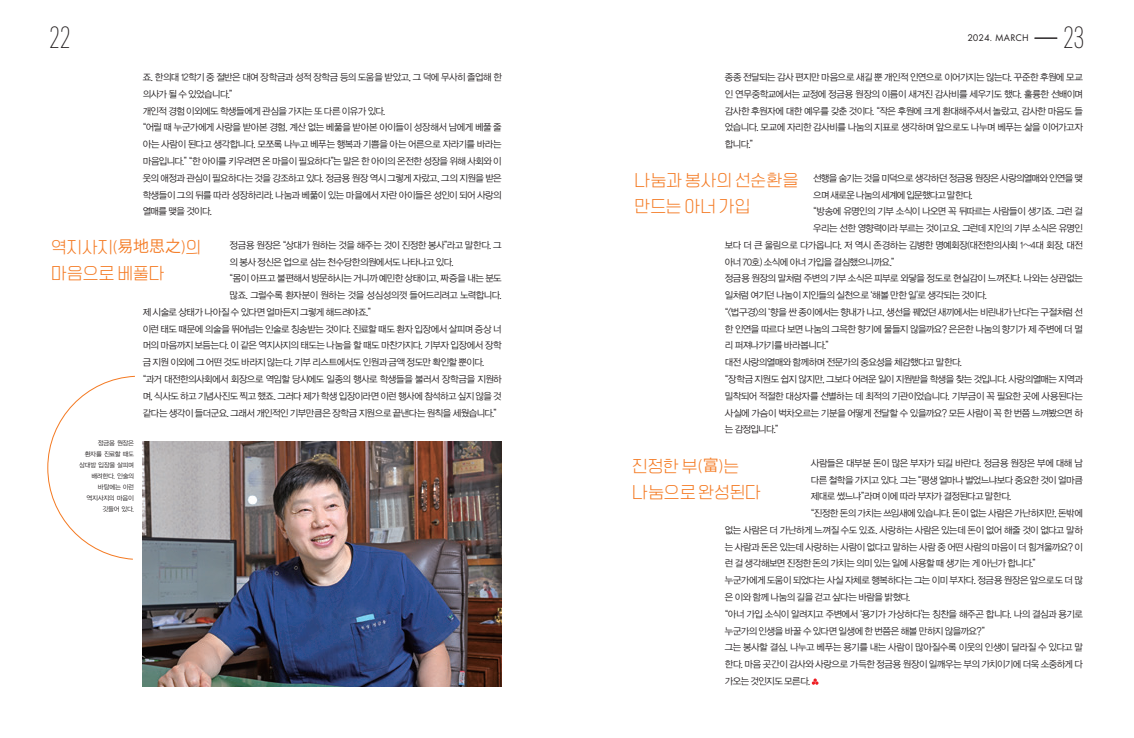
<style>
.page{position:relative;width:1134px;height:738px;background:#fff}
.page>*{position:absolute;margin:0;border:0;box-sizing:border-box;transform-origin:0 0}
.t1{font:100 30px "URWDIN Cond";color:#231f20}
.t2{font:16px/26px "TT Omni Gothic L";color:#f47921}
.t3{font:10px "Futura PT";letter-spacing:.005em;color:#231f20}
.t4{font:9.5px/16.7px "YDVYGO Std 12";letter-spacing:-.05em;color:#231f20}
.t5{font:9.5px "YDVYGO Std 12";letter-spacing:-.07em;color:#231f20}
.t6{font:6.5px/11px "YDVYGO Std 12";letter-spacing:-.03em;color:#231f20;text-align:right}
.s1{font-family:"Source Han Sans K"}
</style>
<div class="page">
<img style="left:143px;top:441px;width:359px;height:245px">
<svg style="left:47px;top:375px;width:88px;height:184px"></svg>
<svg style="left:1034px;top:38px;width:23px;height:1px"></svg>
<svg style="left:812px;top:678px;width:6px;height:6px"></svg>
<h1 class="t1" style="left:49px;top:18px;width:25px">22</h1>
<p class="t4" style="left:143px;top:69px;width:361px">죠. 한의대 12학기 중 절반은 대여 장학금과 성적 장학금 등의 도움을 받았고, 그 덕에 무사히 졸업해 한 의사가 될 수 있었습니다.”<br>개인적 경험 이외에도 학생들에게 관심을 가지는 또 다른 이유가 있다.<br>“어릴 때 누군가에게 사랑을 받아본 경험, 계산 없는 베풂을 받아본 아이들이 성장해서 남에게 베풀 줄 아는 사람이 된다고 생각합니다. 모쪼록 나누고 베푸는 행복과 기쁨을 아는 어른으로 자라기를 바라는 마음입니다.” “한 아이를 키우려면 온 마을이 필요하다”는 말은 한 아이의 온전한 성장을 위해 사회와 이 웃의 애정과 관심이 필요하다는 것을 강조하고 있다. 정금용 원장 역시 그렇게 자랐고, 그의 지원을 받은 학생들이 그의 뒤를 따라 성장하리라. 나눔과 베풂이 있는 마을에서 자란 아이들은 성인이 되어 사랑의 열매를 맺을 것이다.</p>
<p class="t4" style="left:230px;top:236px;width:274px">정금용 원장은 “상대가 원하는 것을 해주는 것이 진정한 봉사”라고 말한다. 그</p>
<p class="t4" style="left:230px;top:253px;width:226px">의 봉사 정신은 업으로 삼는 천수당한의원에서도 나타나고 있다.</p>
<p class="t4" style="left:230px;top:270px;width:274px">“몸이 아프고 불편해서 방문하시는 거니까 예민한 상태이고, 짜증을 내는 분도</p>
<p class="t4" style="left:230px;top:287px;width:274px">많죠. 그럴수록 환자분이 원하는 것을 성심성의껏 들어드리려고 노력합니다.</p>
<p class="t4" style="left:143px;top:303px;width:230px">제 시술로 상태가 나아질 수 있다면 얼마든지 그렇게 해드려야죠.”</p>
<p class="t4" style="left:143px;top:320px;width:361px">이런 태도 때문에 의술을 뛰어넘는 인술로 칭송받는 것이다. 진료할 때도 환자 입장에서 살피며 증상 너</p>
<p class="t4" style="left:143px;top:337px;width:361px">머의 마음까지 보듬는다. 이 같은 역지사지의 태도는 나눔을 할 때도 마찬가지다. 기부자 입장에서 장학</p>
<p class="t4" style="left:143px;top:354px;width:343px">금 지원 이외에 그 어떤 것도 바라지 않는다. 기부 리스트에서도 인원과 금액 정도만 확인할 뿐이다.</p>
<p class="t4" style="left:143px;top:370px;width:361px">“과거 대전한의사회에서 회장으로 역임할 당시에도 일종의 행사로 학생들을 불러서 장학금을 지원하</p>
<p class="t4" style="left:143px;top:387px;width:361px">며, 식사도 하고 기념사진도 찍고 했죠. 그러다 제가 학생 입장이라면 이런 행사에 참석하고 싶지 않을 것</p>
<p class="t4" style="left:143px;top:404px;width:356px">같다는 생각이 들더군요. 그래서 개인적인 기부만큼은 장학금 지원으로 끝낸다는 원칙을 세웠습니다.”</p>
<h2 class="t2" style="left:51px;top:235px;width:152px">역지사지(<span class="s1">易地思之</span>)의 마음으로 베풀다</h2>
<p class="t6" style="left:79px;top:437px;width:57px">정금용 원장은 환자를 진료할 때도 상대방 입장을 살피며 배려한다. 인술의 바탕에는 이런 역지사지의 마음이 깃들어 있다.</p>
<p class="t3" style="left:967px;top:32px;width:63px">2024. MARCH</p>
<h1 class="t1" style="left:1063px;top:18px;width:25px">23</h1>
<p class="t4" style="left:725px;top:69px;width:360px;text-align:justify">종종 전달되는 감사 편지만 마음으로 새길 뿐 개인적 인연으로 이어가지는 않는다. 꾸준한 후원에 모교 인 연무중학교에서는 교정에 정금용 원장의 이름이 새겨진 감사비를 세우기도 했다. 훌륭한 선배이며 감사한 후원자에 대한 예우를 갖춘 것이다. “작은 후원에 크게 환대해주셔서 놀랐고, 감사한 마음도 들 었습니다. 모교에 자리한 감사비를 나눔의 지표로 생각하며 앞으로도 나누며 베푸는 삶을 이어가고자 합니다.”</p>
<p class="t4" style="left:813px;top:169px;width:271px">선행을 숨기는 것을 미덕으로 생각하던 정금용 원장은 사랑의열매와 인연을 맺</p>
<p class="t5" style="left:813px;top:190px;width:161px">으며 새로운 나눔의 세계에 입문했다고 말한다.</p>
<p class="t4" style="left:813px;top:203px;width:271px">“방송에 유명인의 기부 소식이 나오면 꼭 뒤따르는 사람들이 생기죠. 그런 걸</p>
<p class="t4" style="left:813px;top:220px;width:271px">우리는 선한 영향력이라 부르는 것이고요. 그런데 지인의 기부 소식은 유명인</p>
<p class="t4" style="left:725px;top:236px;width:360px">보다 더 큰 울림으로 다가옵니다. 저 역시 존경하는 김병한 명예회장(대전한의사회 1~4대 회장, 대전</p>
<p class="t4" style="left:725px;top:253px;width:171px">아너 70호) 소식에 아너 가입을 결심했으니까요.”</p>
<p class="t4" style="left:725px;top:270px;width:360px">정금용 원장의 말처럼 주변의 기부 소식은 피부로 와닿을 정도로 현실감이 느껴진다. 나와는 상관없는</p>
<p class="t4" style="left:725px;top:287px;width:264px">일처럼 여기던 나눔이 지인들의 실천으로 ‘해볼 만한 일’로 생각되는 것이다.</p>
<p class="t4" style="left:725px;top:303px;width:360px">“&lt;법구경&gt;의 ‘향을 싼 종이에서는 향내가 나고, 생선을 꿰었던 새끼에서는 비린내가 난다’는 구절처럼 선</p>
<p class="t4" style="left:725px;top:320px;width:360px">한 인연을 따르다 보면 나눔의 그윽한 향기에 물들지 않을까요? 은은한 나눔의 향기가 제 주변에 더 멀</p>
<p class="t4" style="left:725px;top:337px;width:106px">리 퍼져나가기를 바라봅니다.”</p>
<p class="t4" style="left:725px;top:354px;width:239px">대전 사랑의열매와 함께하며 전문가의 중요성을 체감했다고 말한다.</p>
<p class="t4" style="left:725px;top:370px;width:360px">“장학금 지원도 쉽지 않지만, 그보다 어려운 일이 지원받을 학생을 찾는 것입니다. 사랑의열매는 지역과</p>
<p class="t4" style="left:725px;top:387px;width:360px">밀착되어 적절한 대상자를 선별하는 데 최적의 기관이었습니다. 기부금이 꼭 필요한 곳에 사용된다는</p>
<p class="t4" style="left:725px;top:404px;width:360px">사실에 가슴이 벅차오르는 기분을 어떻게 전달할 수 있을까요? 모든 사람이 꼭 한 번쯤 느껴봤으면 하</p>
<p class="t4" style="left:725px;top:421px;width:55px">는 감정입니다.”</p>
<p class="t4" style="left:811px;top:454px;width:274px">사람들은 대부분 돈이 많은 부자가 되길 바란다. 정금용 원장은 부에 대해 남</p>
<p class="t4" style="left:811px;top:471px;width:274px">다른 철학을 가지고 있다. 그는 “평생 얼마나 벌었느냐보다 중요한 것이 얼마큼</p>
<p class="t4" style="left:811px;top:488px;width:202px">제대로 썼느냐”라며 이에 따라 부자가 결정된다고 말한다.</p>
<p class="t4" style="left:811px;top:504px;width:274px">“진정한 돈의 가치는 쓰임새에 있습니다. 돈이 없는 사람은 가난하지만, 돈밖에</p>
<p class="t4" style="left:725px;top:521px;width:360px">없는 사람은 더 가난하게 느껴질 수도 있죠. 사랑하는 사람은 있는데 돈이 없어 해줄 것이 없다고 말하</p>
<p class="t4" style="left:725px;top:538px;width:360px">는 사람과 돈은 있는데 사랑하는 사람이 없다고 말하는 사람 중 어떤 사람의 마음이 더 힘겨울까요? 이</p>
<p class="t4" style="left:725px;top:555px;width:313px">런 걸 생각해보면 진정한 돈의 가치는 의미 있는 일에 사용할 때 생기는 게 아닌가 합니다.”</p>
<p class="t4" style="left:725px;top:571px;width:360px">누군가에게 도움이 되었다는 사실 자체로 행복하다는 그는 이미 부자다. 정금용 원장은 앞으로도 더 많</p>
<p class="t4" style="left:725px;top:588px;width:187px">은 이와 함께 나눔의 길을 걷고 싶다는 바람을 밝혔다.</p>
<p class="t4" style="left:725px;top:605px;width:360px">“아너 가입 소식이 알려지고 주변에서 ‘용기가 가상하다’는 칭찬을 해주곤 합니다. 나의 결심과 용기로</p>
<p class="t4" style="left:725px;top:622px;width:262px">누군가의 인생을 바꿀 수 있다면 일생에 한 번쯤은 해볼 만하지 않을까요?”</p>
<p class="t4" style="left:725px;top:638px;width:360px">그는 봉사할 결심, 나누고 베푸는 용기를 내는 사람이 많아질수록 이웃의 인생이 달라질 수 있다고 말</p>
<p class="t4" style="left:725px;top:655px;width:360px">한다. 마음 곳간이 감사와 사랑으로 가득한 정금용 원장이 일깨우는 부의 가치이기에 더욱 소중하게 다</p>
<p class="t4" style="left:725px;top:672px;width:87px">가오는 것인지도 모른다.</p>
<h2 class="t2" style="left:635px;top:168px;width:165px">나눔과 봉사의 선순환을 만드는 아너 가입</h2>
<h2 class="t2" style="left:632px;top:453px;width:130px">진정한 부(<span class="s1">富</span>)는 나눔으로 완성된다</h2>
</div>
